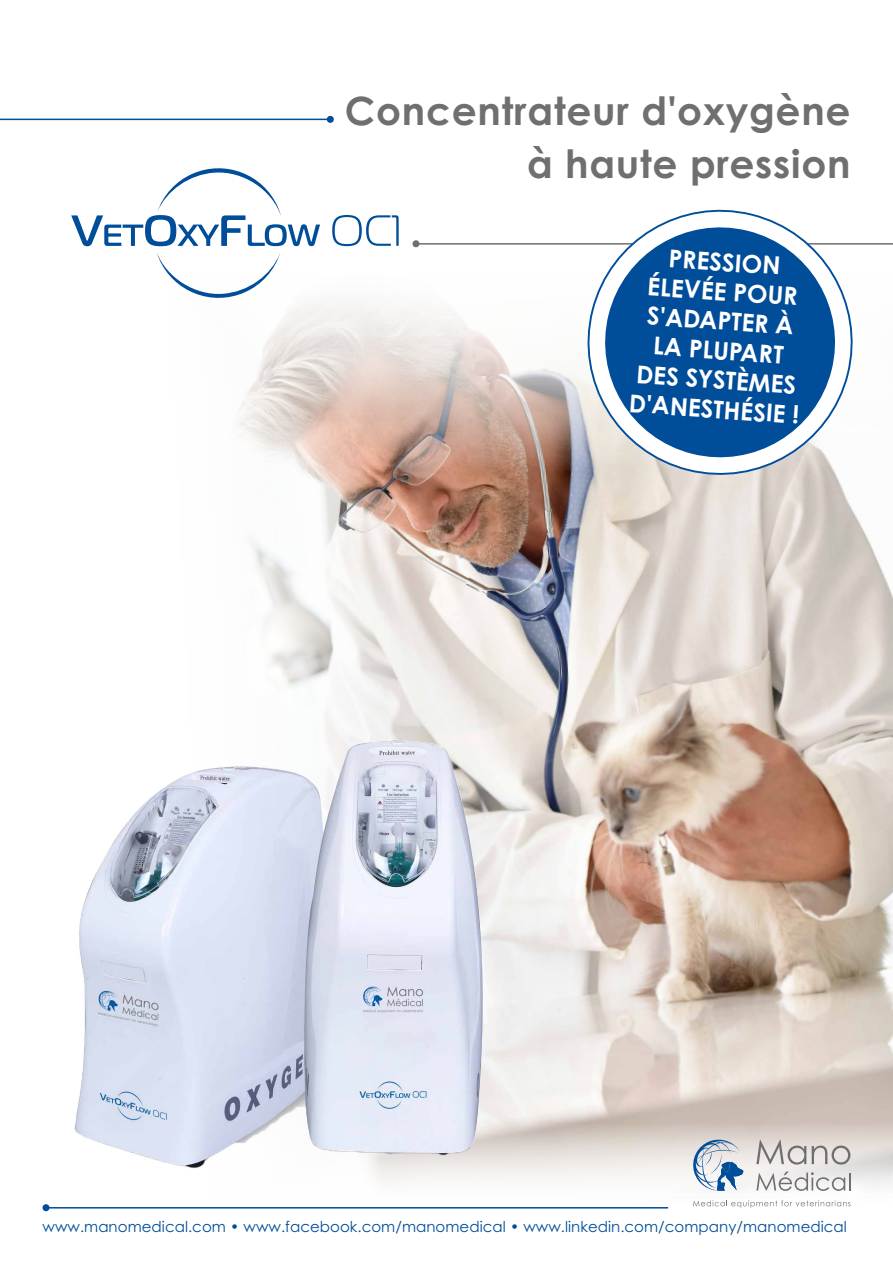
<style>
.page{position:relative;width:893px;height:1263px;background:#fff}
.page>*{position:absolute;margin:0;border:0;box-sizing:border-box;transform-origin:0 0}
.t1{font:700 39px "Century Gothic Pro";letter-spacing:.02em;color:#706f6f}
.t2{font:700 24.6px/29.5px "Century Gothic Pro";color:#fff;text-align:center}
.t3{font:15px "Century Gothic Pro";letter-spacing:.005em;color:#004d9a}
</style>
<div class="page">
<img style="left:238px;top:304px;width:655px;height:904px">
<svg style="left:756px;top:1171px;width:94px;height:20px"></svg>
<svg style="left:693px;top:1140px;width:50px;height:51px"></svg>
<svg style="left:756px;top:1140px;width:50px;height:24px"></svg>
<svg style="left:812px;top:1145px;width:38px;height:19px"></svg>
<svg style="left:693px;top:1200px;width:157px;height:8px"></svg>
<hr style="left:45px;top:1207px;width:623px;height:1px;background:#004d9a">
<div style="left:43px;top:1204px;width:7px;height:7px;background:#004d9a;border-radius:50%"></div>
<hr style="left:0;top:119px;width:328px;height:1px;background:#004d9a">
<div style="left:327px;top:116px;width:7px;height:7px;background:#004d9a;border-radius:50%"></div>
<hr style="left:415px;top:243px;width:478px;height:2px;background:#706f6f">
<div style="left:412px;top:240px;width:7px;height:7px;background:#706f6f;border-radius:50%"></div>
<img style="left:74px;top:726px;width:440px;height:459px">
<svg style="left:573px;top:209px;width:295px;height:278px"></svg>
<svg style="left:593px;top:215px;width:254px;height:254px;fill:#004d9a"></svg>
<svg style="left:332px;top:215px;width:67px;height:31px"></svg>
<svg style="left:71px;top:168px;width:249px;height:78px"></svg>
<svg style="left:157px;top:253px;width:123px;height:45px"></svg>
<p class="t1" style="left:345px;top:87px;width:507px">Concentrateur d'oxygène</p>
<p class="t1" style="left:527px;top:139px;width:325px">à haute pression</p>
<p class="t2" style="left:670px;top:243px;width:114px;rotate:4deg">PRESSION</p>
<p class="t2" style="left:649px;top:271px;width:152px;rotate:4deg">ÉLEVÉE POUR</p>
<p class="t2" style="left:636px;top:300px;width:172px;rotate:4deg">S'ADAPTER À<br>LA PLUPART<br>DES SYSTÈMES<br>D'ANESTHÉSIE !</p>
<p class="t3" style="left:43px;top:1217px;width:806px">www.manomedical.com • www.facebook.com/manomedical • www.linkedin.com/company/manomedical</p>
</div>
